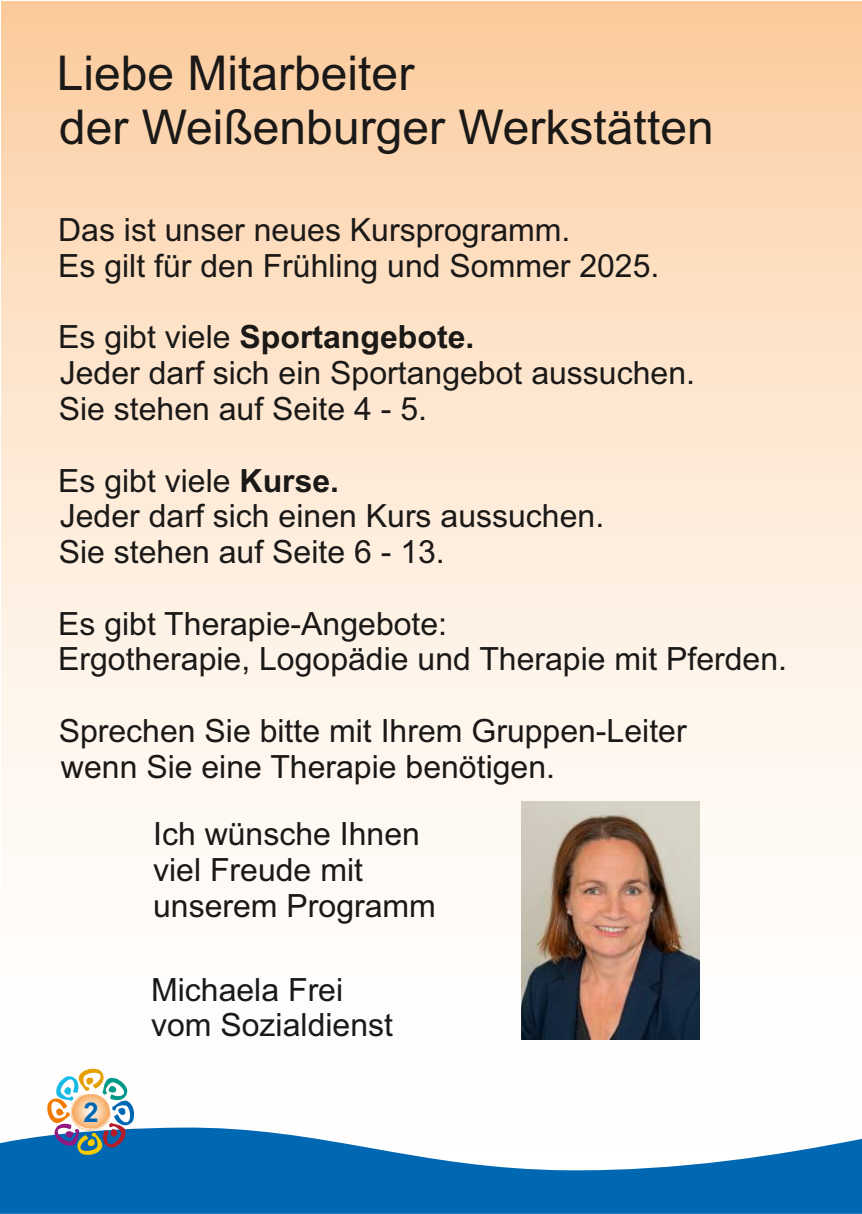
<style>
.page{position:relative;width:862px;height:1214px;background:#fff}
.page>*{position:absolute;margin:0;border:0;box-sizing:border-box;transform-origin:0 0}
.t1{font:48px/53.6px "Arial";color:#1a1918}
.t2{font:32px/35.8px "Arial";color:#1a1918}
.t3{font:700 27.4px "Arial";color:#0068b3}
.s1{font-weight:700}
</style>
<div class="page">
<img style="left:1px;top:1px;width:861px;height:1114px">
<svg style="left:0;top:1127px;width:862px;height:86px;fill:#0068b3"></svg>
<svg style="left:47px;top:1068px;width:87px;height:86px"></svg>
<img style="left:521px;top:801px;width:178px;height:238px">
<h1 class="t1" style="left:57px;top:46px;width:658px">Liebe Mitarbeiter<br>der Weißenburger Werkstätten</h1>
<p class="t2" style="left:58px;top:212px;width:603px">Das ist unser neues Kursprogramm.<br>Es gilt für den Frühling und Sommer 2025.</p>
<p class="t2" style="left:58px;top:319px;width:638px">Es gibt viele <span class="s1">Sportangebote.<br></span>Jeder darf sich ein Sportangebot aussuchen.<br>Sie stehen auf Seite 4 - 5.</p>
<p class="t2" style="left:58px;top:462px;width:547px">Es gibt viele <span class="s1">Kurse.<br></span>Jeder darf sich einen Kurs aussuchen.<br>Sie stehen auf Seite 6 - 13.</p>
<p class="t2" style="left:58px;top:605px;width:730px">Es gibt Therapie-Angebote:<br>Ergotherapie, Logopädie und Therapie mit Pferden.</p>
<p class="t2" style="left:59px;top:712px;width:629px">Sprechen Sie bitte mit Ihrem Gruppen-Leiter wenn Sie eine Therapie benötigen.</p>
<p class="t2" style="left:153px;top:816px;width:284px">Ich wünsche Ihnen viel Freude mit unserem Programm</p>
<p class="t3" style="left:83px;top:1092px;width:17px">2</p>
<p class="t2" style="left:151px;top:971px;width:243px">Michaela Frei vom Sozialdienst</p>
</div>
